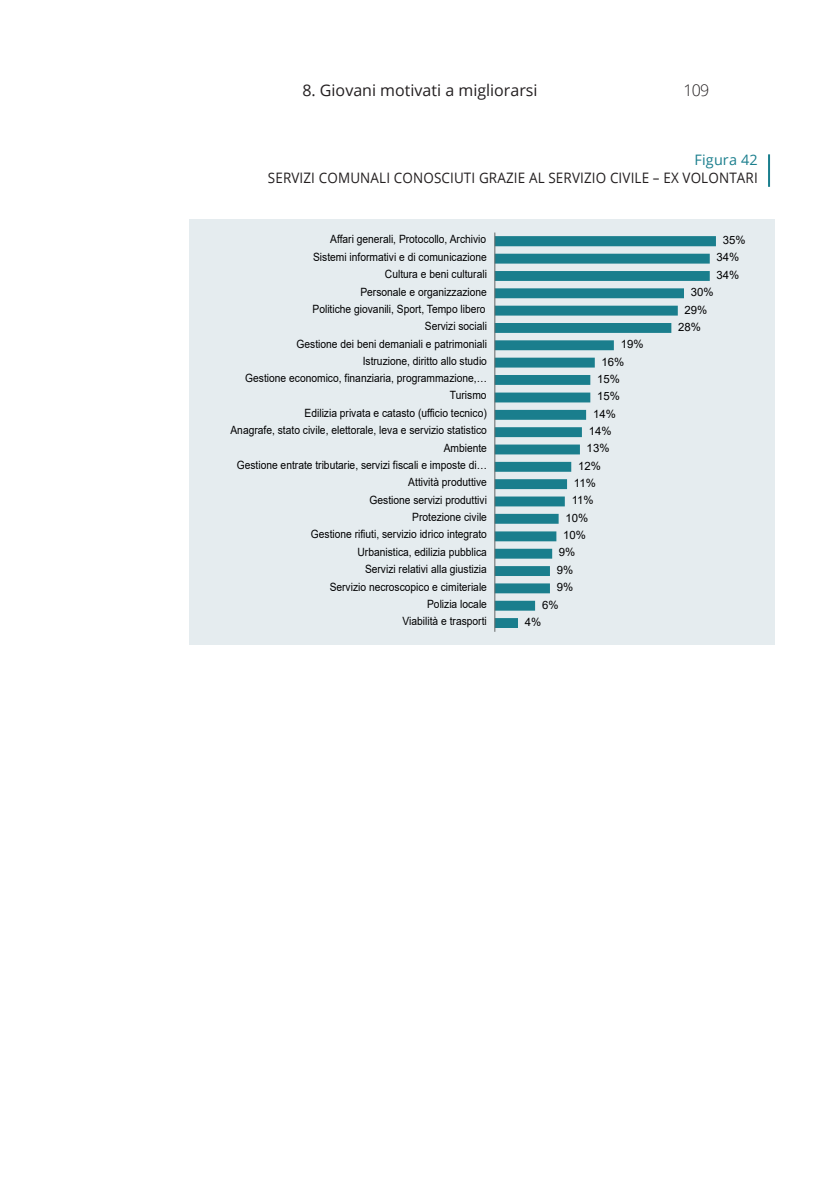
<style>
.page{position:relative;width:840px;height:1191px;background:#fff}
.page>*{position:absolute;margin:0;border:0;box-sizing:border-box;transform-origin:0 0}
.t1{font:16px "Open Sans";color:#231f20}
.t2{font:300 16px "Open Sans";color:#231f20}
.t3{font:14.4px "Open Sans";letter-spacing:.01em;color:#231f20;scale:.93 1}
.t4{font:14.4px "Open Sans";letter-spacing:.01em;color:#1a7e8d}
.t5{font:11.4px/17.4px "Arial";color:#000001;text-align:right;scale:.9 1}
.t6{font:11.4px/17.4px "Arial";color:#000001;text-align:center}
</style>
<div class="page">
<div style="left:189px;top:219px;width:585px;height:425px;background:#e5ecef"></div>
<svg style="left:495px;top:236px;width:220px;height:392px"></svg>
<hr style="left:494px;top:232px;width:1px;height:400px;background:#636767">
<hr style="left:767px;top:154px;width:2px;height:33px;background:#1a7e8d">
<h1 class="t1" style="left:302px;top:79px;width:237px">8. Giovani motivati a migliorarsi</h1>
<h1 class="t2" style="left:683px;top:79px;width:27px">109</h1>
<p class="t4" style="left:694px;top:150px;width:65px">Figura 42</p>
<p class="t3" style="left:268px;top:168px;width:528px">SERVIZI COMUNALI CONOSCIUTI GRAZIE AL SERVIZIO CIVILE – EX VOLONTARI</p>
<p class="t5" style="left:230px;top:230px;width:286px">Affari generali, Protocollo, Archivio<br>Sistemi informativi e di comunicazione<br>Cultura e beni culturali<br>Personale e organizzazione<br>Politiche giovanili, Sport, Tempo libero<br>Servizi sociali<br>Gestione dei beni demaniali e patrimoniali<br>Istruzione, diritto allo studio<br>Gestione economico, finanziaria, programmazione,… Turismo<br>Edilizia privata e catasto (ufficio tecnico)<br>Anagrafe, stato civile, elettorale, leva e servizio statistico Ambiente<br>Gestione entrate tributarie, servizi fiscali e imposte di… Attività produttive<br>Gestione servizi produttivi<br>Protezione civile<br>Gestione rifiuti, servizio idrico integrato<br>Urbanistica, edilizia pubblica<br>Servizi relativi alla giustizia<br>Servizio necroscopico e cimiteriale<br>Polizia locale<br>Viabilità e trasporti</p>
<p class="t6" style="left:620px;top:335px;width:24px">19%</p>
<p class="t6" style="left:601px;top:353px;width:24px">16%</p>
<p class="t6" style="left:597px;top:370px;width:24px">15%</p>
<p class="t6" style="left:597px;top:387px;width:24px">15%</p>
<p class="t6" style="left:592px;top:405px;width:24px">14%</p>
<p class="t6" style="left:588px;top:422px;width:24px">14%</p>
<p class="t6" style="left:586px;top:440px;width:24px">13%</p>
<p class="t6" style="left:577px;top:457px;width:24px">12%</p>
<p class="t6" style="left:573px;top:474px;width:23px">11%</p>
<p class="t6" style="left:571px;top:492px;width:23px">11%</p>
<p class="t6" style="left:565px;top:509px;width:24px">10%</p>
<p class="t6" style="left:563px;top:526px;width:24px">10%</p>
<p class="t6" style="left:558px;top:543px;width:18px">9%</p>
<p class="t6" style="left:556px;top:561px;width:18px">9%</p>
<p class="t6" style="left:556px;top:578px;width:18px">9%</p>
<p class="t6" style="left:541px;top:596px;width:18px">6%</p>
<p class="t6" style="left:524px;top:613px;width:18px">4%</p>
<p class="t6" style="left:716px;top:231px;width:31px">35%<br>34%<br>34%</p>
<p class="t6" style="left:690px;top:283px;width:24px">30%</p>
<p class="t6" style="left:684px;top:301px;width:24px">29%</p>
<p class="t6" style="left:677px;top:318px;width:24px">28%</p>
</div>
